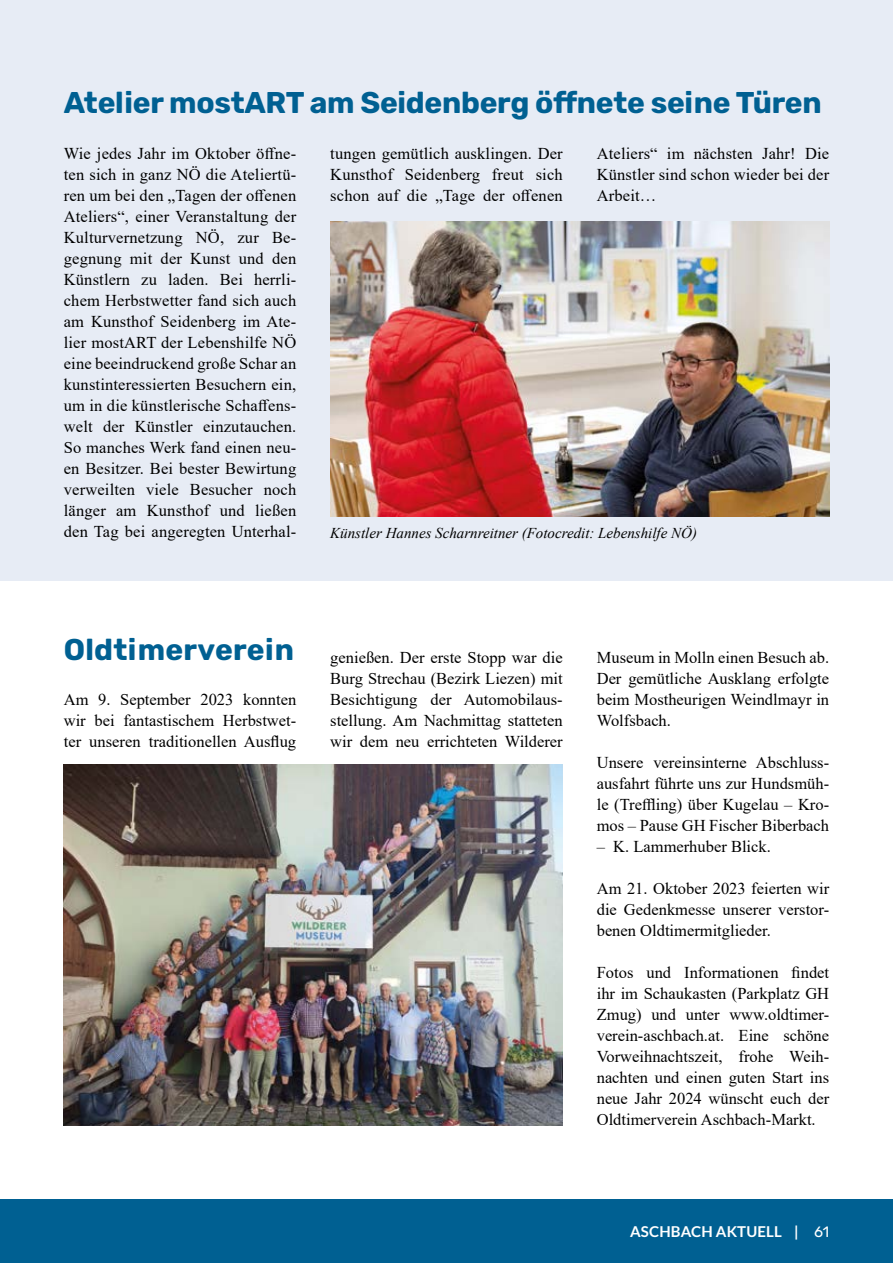
<style>
.page{position:relative;width:893px;height:1263px;background:#fff}
.page>*{position:absolute;margin:0;border:0;box-sizing:border-box;transform-origin:0 0}
.t1{font:700 30px "Rubik";letter-spacing:-.01em;color:#006092}
.t2{font:700 30px "Rubik";letter-spacing:.01em;color:#006092}
.t3{font:16.5px/21px "Times New Roman";color:#000;text-align:justify}
.t4{font:italic 15px "Times New Roman";color:#000}
.t5{font:700 15px "Lato";letter-spacing:.01em;color:#fff}
.s1{font-family:"Rubik";font-weight:400}
</style>
<div class="page">
<div style="left:0;top:1199px;width:893px;height:64px;background:#006092"></div>
<div style="left:0;top:0;width:893px;height:580px;background:#e7ecf5"></div>
<img style="left:330px;top:222px;width:499px;height:295px">
<img style="left:64px;top:764px;width:499px;height:361px">
<h1 class="t1" style="left:64px;top:86px;width:759px">Atelier mostART am Seidenberg öffnete seine Türen</h1>
<p class="t3" style="left:64px;top:142px;width:234px">Wie jedes Jahr im Oktober öffne&shy;ten sich in ganz NÖ die Ateliertü&shy;ren um bei den „Tagen der offenen Ateliers“, einer Veranstaltung der Kulturvernetzung NÖ, zur Be&shy;gegnung mit der Kunst und den Künstlern zu laden. Bei herrli&shy;chem Herbstwetter fand sich auch am Kunsthof Seidenberg im Ate&shy;lier mostART der Lebenshilfe NÖ eine beeindruckend große Schar an kunstinteressierten Besuchern ein, um in die künstlerische Schaffens&shy;welt der Künstler einzutauchen.<br>So manches Werk fand einen neu&shy;en Besitzer. Bei bester Bewirtung verweilten viele Besucher noch länger am Kunsthof und ließen den Tag bei angeregten Unterhal-</p>
<p class="t3" style="left:330px;top:143px;width:234px">tungen gemütlich ausklingen. Der Kunsthof Seidenberg freut sich schon auf die „Tage der offenen</p>
<p class="t3" style="left:597px;top:143px;width:234px">Ateliers“ im nächsten Jahr! Die Künstler sind schon wieder bei der Arbeit…</p>
<p class="t4" style="left:330px;top:522px;width:368px">Künstler Hannes Scharnreitner (Fotocredit: Lebenshilfe NÖ)</p>
<h1 class="t2" style="left:64px;top:632px;width:232px">Oldtimerverein</h1>
<p class="t3" style="left:64px;top:688px;width:234px">Am 9. September 2023 konnten wir bei fantastischem Herbstwet&shy;ter unseren traditionellen Ausflug</p>
<p class="t3" style="left:330px;top:646px;width:234px">genießen. Der erste Stopp war die Burg Strechau (Bezirk Liezen) mit Besichtigung der Automobilaus&shy;stellung. Am Nachmittag statteten wir dem neu errichteten Wilderer</p>
<p class="t3" style="left:597px;top:646px;width:234px">Museum in Molln einen Besuch ab.<br>Der gemütliche Ausklang erfolgte beim Mostheurigen Weindlmayr in Wolfsbach.</p>
<p class="t3" style="left:597px;top:751px;width:234px">Unsere vereinsinterne Abschluss&shy;ausfahrt führte uns zur Hundsmüh&shy;le (Treffling) über Kugelau – Kro&shy;mos – Pause GH Fischer Biberbach</p>
<p class="t3" style="left:597px;top:836px;width:176px">– K. Lammerhuber Blick.</p>
<p class="t3" style="left:597px;top:877px;width:234px">Am 21. Oktober 2023 feierten wir die Gedenkmesse unserer verstor&shy;benen Oldtimermitglieder.</p>
<p class="t3" style="left:597px;top:961px;width:234px">Fotos und Informationen findet ihr im Schaukasten (Parkplatz GH Zmug) und unter www.oldtimer&shy;verein-aschbach.at. Eine schöne Vorweihnachtszeit, frohe Weih&shy;nachten und einen guten Start ins neue Jahr 2024 wünscht euch der Oldtimerverein Aschbach-Markt.</p>
<p class="t5" style="left:630px;top:1223px;width:201px">ASCHBACH AKTUELL | <span class="s1">61</span></p>
</div>
